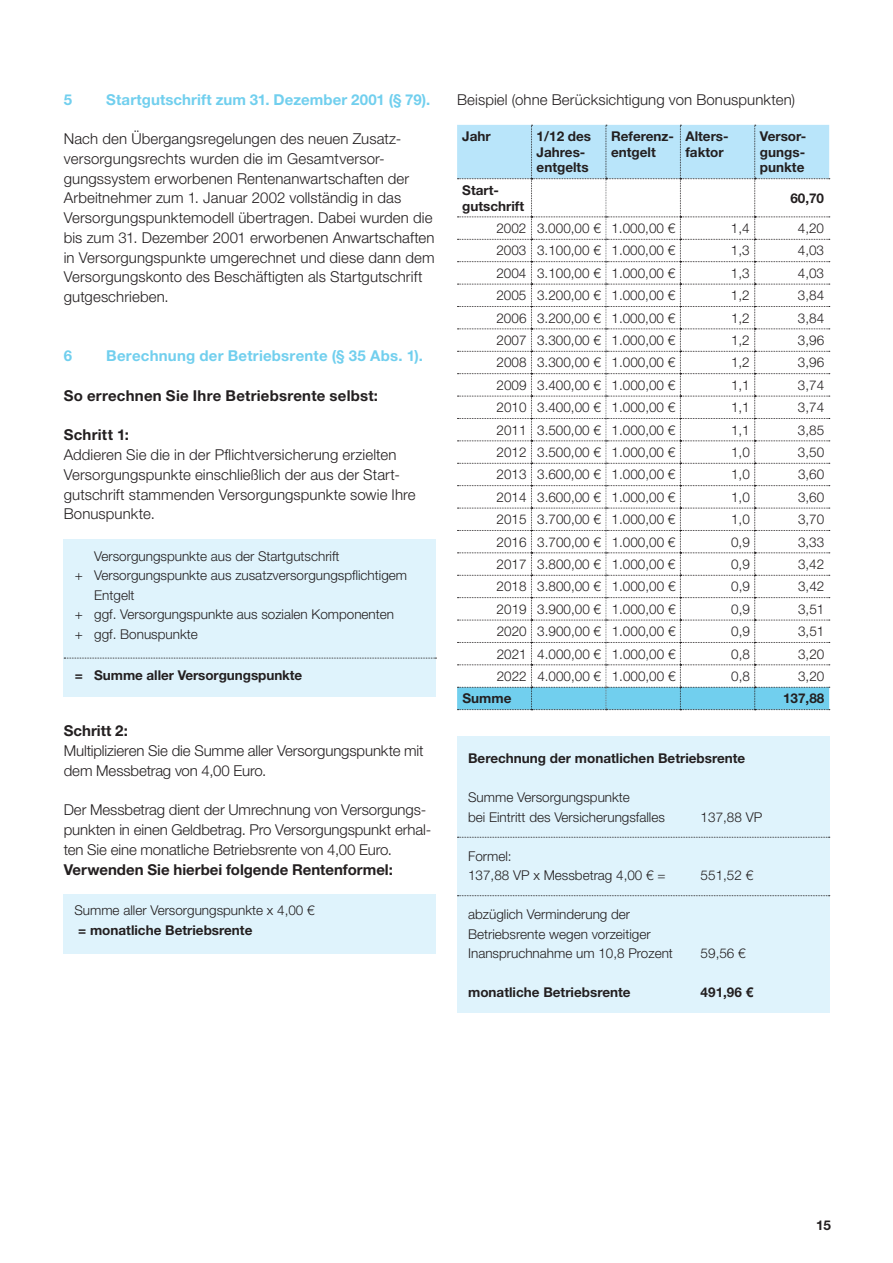
<style>
.page{position:relative;width:893px;height:1263px;background:#fff}
.page>*{position:absolute;margin:0;border:0;box-sizing:border-box;transform-origin:0 0}
.t1{font:300 15px/19.8px "Helvetica Neue LT Pro";letter-spacing:.005em;color:#231f20}
.t2{font:700 15px "Helvetica Neue LT Pro";letter-spacing:.01em;color:#231f20}
.t3{font:700 15px "Helvetica Neue LT Pro";letter-spacing:.01em;color:#71cfee}
.t4{font:300 13.5px/19.5px "Helvetica Neue LT Pro";color:#231f20}
.t5{font:700 13.5px/15.8px "Helvetica Neue LT Pro";color:#231f20}
</style>
<div class="page">
<div style="left:64px;top:539px;width:372px;height:158px;background:#dff3fc"></div>
<svg style="left:64px;top:658px;width:372px;height:1px"></svg>
<div style="left:64px;top:894px;width:372px;height:59px;background:#dff3fc"></div>
<svg style="left:457px;top:125px;width:373px;height:585px"></svg>
<div style="left:457px;top:737px;width:372px;height:276px;background:#dff3fc"></div>
<svg style="left:457px;top:895px;width:373px;height:1px"></svg>
<svg style="left:457px;top:837px;width:373px;height:1px"></svg>
<p class="t3" style="left:64px;top:90px;width:10px">5</p>
<p class="t3" style="left:106px;top:90px;width:326px">Startgutschrift zum 31. Dezember 2001 (§ 79).</p>
<p class="t1" style="left:64px;top:129px;width:372px">Nach den Übergangsregelungen des neuen Zusatz&shy;versorgungsrechts wurden die im Gesamtversor&shy;gungssystem erworbenen Rentenanwartschaften der Arbeitnehmer zum 1. Januar 2002 vollständig in das Versorgungspunktemodell übertragen. Dabei wurden die bis zum 31. Dezember 2001 erworbenen Anwartschaften in Versorgungspunkte umgerechnet und diese dann dem Versorgungskonto des Beschäftigten als Startgutschrift gutgeschrieben.</p>
<p class="t3" style="left:64px;top:347px;width:10px">6</p>
<p class="t3" style="left:106px;top:347px;width:318px">Berechnung der Betriebsrente (§ 35 Abs. 1).</p>
<p class="t2" style="left:64px;top:386px;width:316px">So errechnen Sie Ihre Betriebsrente selbst:</p>
<p class="t2" style="left:64px;top:425px;width:67px">Schritt 1:</p>
<p class="t1" style="left:64px;top:444px;width:353px">Addieren Sie die in der Pflichtversicherung erzielten Versorgungspunkte einschließlich der aus der Start&shy;gutschrift stammenden Versorgungspunkte sowie Ihre Bonuspunkte.</p>
<p class="t4" style="left:94px;top:546px;width:247px">Versorgungspunkte aus der Startgutschrift</p>
<p class="t4" style="left:75px;top:565px;width:334px">+ Versorgungspunkte aus zusatzversorgungspflichtigem</p>
<p class="t4" style="left:94px;top:585px;width:42px">Entgelt</p>
<p class="t4" style="left:75px;top:604px;width:321px">+ ggf. Versorgungspunkte aus sozialen Komponenten</p>
<p class="t4" style="left:75px;top:624px;width:125px">+ ggf. Bonuspunkte</p>
<p class="t5" style="left:75px;top:667px;width:229px">= Summe aller Versorgungspunkte</p>
<p class="t2" style="left:64px;top:721px;width:66px">Schritt 2:</p>
<p class="t1" style="left:64px;top:740px;width:361px">Multiplizieren Sie die Summe aller Versorgungspunkte mit dem Messbetrag von 4,00 Euro.</p>
<p class="t1" style="left:64px;top:800px;width:369px">Der Messbetrag dient der Umrechnung von Versorgungs&shy;punkten in einen Geldbetrag. Pro Versorgungspunkt erhal&shy;ten Sie eine monatliche Betriebsrente von 4,00 Euro.</p>
<p class="t2" style="left:64px;top:860px;width:331px">Verwenden Sie hierbei folgende Rentenformel:</p>
<p class="t4" style="left:74px;top:900px;width:242px">Summe aller Versorgungspunkte x 4,00 €</p>
<p class="t5" style="left:78px;top:922px;width:176px">= monatliche Betriebsrente</p>
<p class="t1" style="left:457px;top:89px;width:339px">Beispiel (ohne Berücksichtigung von Bonuspunkten)</p>
<p class="t5" style="left:462px;top:128px;width:30px">Jahr</p>
<p class="t5" style="left:537px;top:128px;width:56px">1/12 des<br>Jahres&shy;entgelts</p>
<p class="t5" style="left:611px;top:128px;width:65px">Referenz&shy;entgelt</p>
<p class="t5" style="left:685px;top:128px;width:45px">Alters&shy;faktor</p>
<p class="t5" style="left:760px;top:128px;width:48px;text-align:justify">Versor&shy;gungs&shy;punkte</p>
<p class="t5" style="left:462px;top:182px;width:63px">Start&shy;gutschrift</p>
<p class="t5" style="left:790px;top:190px;width:35px">60,70</p>
<p class="t4" style="left:496px;top:218px;width:180px">2002 3.000,00 € 1.000,00 €</p>
<p class="t4" style="left:731px;top:218px;width:20px">1,4</p>
<p class="t4" style="left:798px;top:218px;width:28px">4,20</p>
<p class="t4" style="left:496px;top:240px;width:180px">2003 3.100,00 € 1.000,00 €</p>
<p class="t4" style="left:731px;top:240px;width:20px">1,3</p>
<p class="t4" style="left:798px;top:240px;width:28px">4,03</p>
<p class="t4" style="left:496px;top:263px;width:180px">2004 3.100,00 € 1.000,00 €</p>
<p class="t4" style="left:731px;top:263px;width:20px">1,3</p>
<p class="t4" style="left:798px;top:263px;width:28px">4,03</p>
<p class="t4" style="left:496px;top:285px;width:180px">2005 3.200,00 € 1.000,00 €</p>
<p class="t4" style="left:731px;top:285px;width:20px">1,2</p>
<p class="t4" style="left:798px;top:285px;width:28px">3,84</p>
<p class="t4" style="left:496px;top:308px;width:180px">2006 3.200,00 € 1.000,00 €</p>
<p class="t4" style="left:731px;top:308px;width:20px">1,2</p>
<p class="t4" style="left:798px;top:308px;width:28px">3,84</p>
<p class="t4" style="left:496px;top:330px;width:180px">2007 3.300,00 € 1.000,00 €</p>
<p class="t4" style="left:731px;top:330px;width:20px">1,2</p>
<p class="t4" style="left:798px;top:330px;width:28px">3,96</p>
<p class="t4" style="left:496px;top:352px;width:180px">2008 3.300,00 € 1.000,00 €</p>
<p class="t4" style="left:731px;top:352px;width:20px">1,2</p>
<p class="t4" style="left:798px;top:352px;width:28px">3,96</p>
<p class="t4" style="left:496px;top:375px;width:180px">2009 3.400,00 € 1.000,00 €</p>
<p class="t4" style="left:731px;top:375px;width:20px">1,1</p>
<p class="t4" style="left:798px;top:375px;width:28px">3,74</p>
<p class="t4" style="left:496px;top:397px;width:180px">2010 3.400,00 € 1.000,00 €</p>
<p class="t4" style="left:731px;top:397px;width:20px">1,1</p>
<p class="t4" style="left:798px;top:397px;width:28px">3,74</p>
<p class="t4" style="left:497px;top:420px;width:180px">2011 3.500,00 € 1.000,00 €</p>
<p class="t4" style="left:731px;top:420px;width:20px">1,1</p>
<p class="t4" style="left:798px;top:420px;width:28px">3,85</p>
<p class="t4" style="left:497px;top:442px;width:180px">2012 3.500,00 € 1.000,00 €</p>
<p class="t4" style="left:731px;top:442px;width:20px">1,0</p>
<p class="t4" style="left:798px;top:442px;width:28px">3,50</p>
<p class="t4" style="left:497px;top:464px;width:180px">2013 3.600,00 € 1.000,00 €</p>
<p class="t4" style="left:731px;top:464px;width:20px">1,0</p>
<p class="t4" style="left:798px;top:464px;width:28px">3,60</p>
<p class="t4" style="left:497px;top:487px;width:180px">2014 3.600,00 € 1.000,00 €</p>
<p class="t4" style="left:731px;top:487px;width:20px">1,0</p>
<p class="t4" style="left:798px;top:487px;width:28px">3,60</p>
<p class="t4" style="left:497px;top:509px;width:180px">2015 3.700,00 € 1.000,00 €</p>
<p class="t4" style="left:731px;top:509px;width:20px">1,0</p>
<p class="t4" style="left:798px;top:509px;width:28px">3,70</p>
<p class="t4" style="left:497px;top:532px;width:180px">2016 3.700,00 € 1.000,00 €</p>
<p class="t4" style="left:731px;top:532px;width:20px">0,9</p>
<p class="t4" style="left:798px;top:532px;width:28px">3,33</p>
<p class="t4" style="left:497px;top:554px;width:180px">2017 3.800,00 € 1.000,00 €</p>
<p class="t4" style="left:731px;top:554px;width:20px">0,9</p>
<p class="t4" style="left:798px;top:554px;width:28px">3,42</p>
<p class="t4" style="left:497px;top:576px;width:180px">2018 3.800,00 € 1.000,00 €</p>
<p class="t4" style="left:731px;top:576px;width:20px">0,9</p>
<p class="t4" style="left:798px;top:576px;width:28px">3,42</p>
<p class="t4" style="left:497px;top:599px;width:180px">2019 3.900,00 € 1.000,00 €</p>
<p class="t4" style="left:731px;top:599px;width:20px">0,9</p>
<p class="t4" style="left:798px;top:599px;width:28px">3,51</p>
<p class="t4" style="left:497px;top:621px;width:180px">2020 3.900,00 € 1.000,00 €</p>
<p class="t4" style="left:731px;top:621px;width:20px">0,9</p>
<p class="t4" style="left:798px;top:621px;width:28px">3,51</p>
<p class="t4" style="left:497px;top:644px;width:180px">2021 4.000,00 € 1.000,00 €</p>
<p class="t4" style="left:731px;top:644px;width:20px">0,8</p>
<p class="t4" style="left:798px;top:644px;width:28px">3,20</p>
<p class="t4" style="left:497px;top:666px;width:180px">2022 4.000,00 € 1.000,00 €</p>
<p class="t4" style="left:731px;top:666px;width:20px">0,8</p>
<p class="t4" style="left:798px;top:666px;width:28px">3,20</p>
<p class="t5" style="left:462px;top:690px;width:50px">Summe</p>
<p class="t5" style="left:783px;top:690px;width:43px">137,88</p>
<p class="t5" style="left:468px;top:750px;width:279px">Berechnung der monatlichen Betriebsrente</p>
<p class="t4" style="left:468px;top:787px;width:198px">Summe Versorgungspunkte<br>bei Eintritt des Versicherungsfalles</p>
<p class="t4" style="left:701px;top:807px;width:63px">137,88 VP</p>
<p class="t4" style="left:468px;top:846px;width:199px">Formel:<br>137,88 VP x Messbetrag 4,00 € =</p>
<p class="t4" style="left:468px;top:904px;width:206px">abzüglich Verminderung der<br>Betriebsrente wegen vorzeitiger<br>Inanspruchnahme um 10,8 Prozent</p>
<p class="t4" style="left:701px;top:865px;width:54px">551,52 €</p>
<p class="t4" style="left:701px;top:943px;width:47px">59,56 €</p>
<p class="t5" style="left:468px;top:984px;width:164px">monatliche Betriebsrente</p>
<p class="t5" style="left:701px;top:984px;width:54px">491,96 €</p>
<p class="t5" style="left:816px;top:1216px;width:17px">15</p>
</div>
